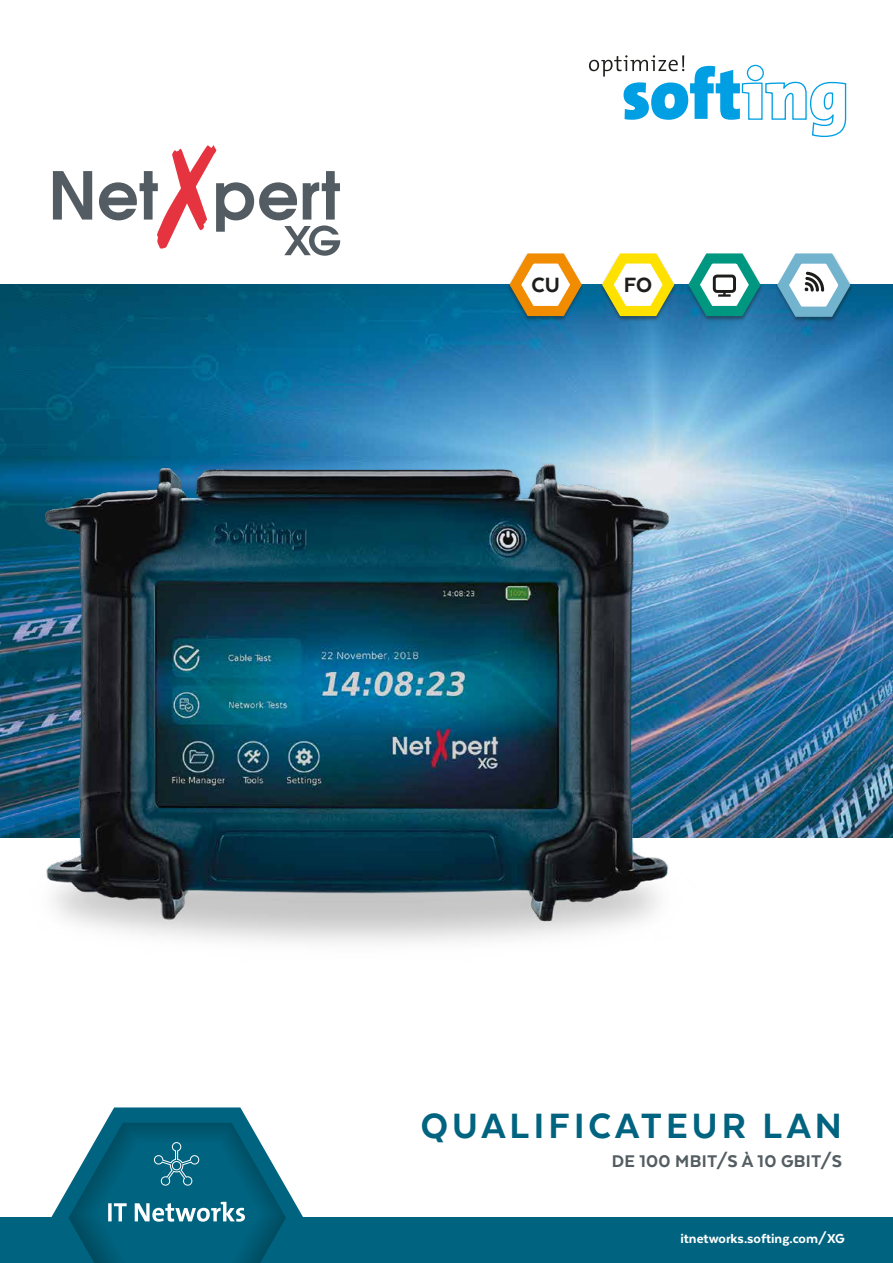
<style>
.page{position:relative;width:893px;height:1263px;background:#fff}
.page>*{position:absolute;margin:0;border:0;box-sizing:border-box;transform-origin:0 0}
.t1{font:800 40.5px "Texta";letter-spacing:.1em;color:#006380}
.t2{font:800 23.85px "Texta";color:#1d1d1b}
.t3{font:800 19.5px "Texta";letter-spacing:.015em;color:#535d62}
.t4{font:800 15px "Texta";color:#fff}
</style>
<div class="page">
<svg style="left:53px;top:145px;width:287px;height:111px"></svg>
<div style="left:0;top:1217px;width:893px;height:46px;background:#006380"></div>
<svg style="left:589px;top:55px;width:258px;height:83px"></svg>
<svg style="left:51px;top:1107px;width:252px;height:156px"></svg>
<img style="left:0;top:285px;width:893px;height:553px">
<img style="left:0;top:444px;width:748px;height:498px">
<div style="left:507px;top:253px;width:346px;height:69px;background:#1d1d1b;opacity:.45"></div>
<svg style="left:504px;top:253px;width:84px;height:68px"></svg>
<svg style="left:596px;top:253px;width:260px;height:69px"></svg>
<h2 class="t2" style="left:532px;top:272px;width:30px">CU</h2>
<h2 class="t2" style="left:624px;top:272px;width:30px">FO</h2>
<h1 class="t1" style="left:421px;top:1105px;width:423px">QUALIFICATEUR LAN</h1>
<h3 class="t3" style="left:612px;top:1150px;width:232px">DE 100 MBIT/S À 10 GBIT/S</h3>
<p class="t4" style="left:680px;top:1231px;width:166px">itnetworks.softing.com/XG</p>
</div>
